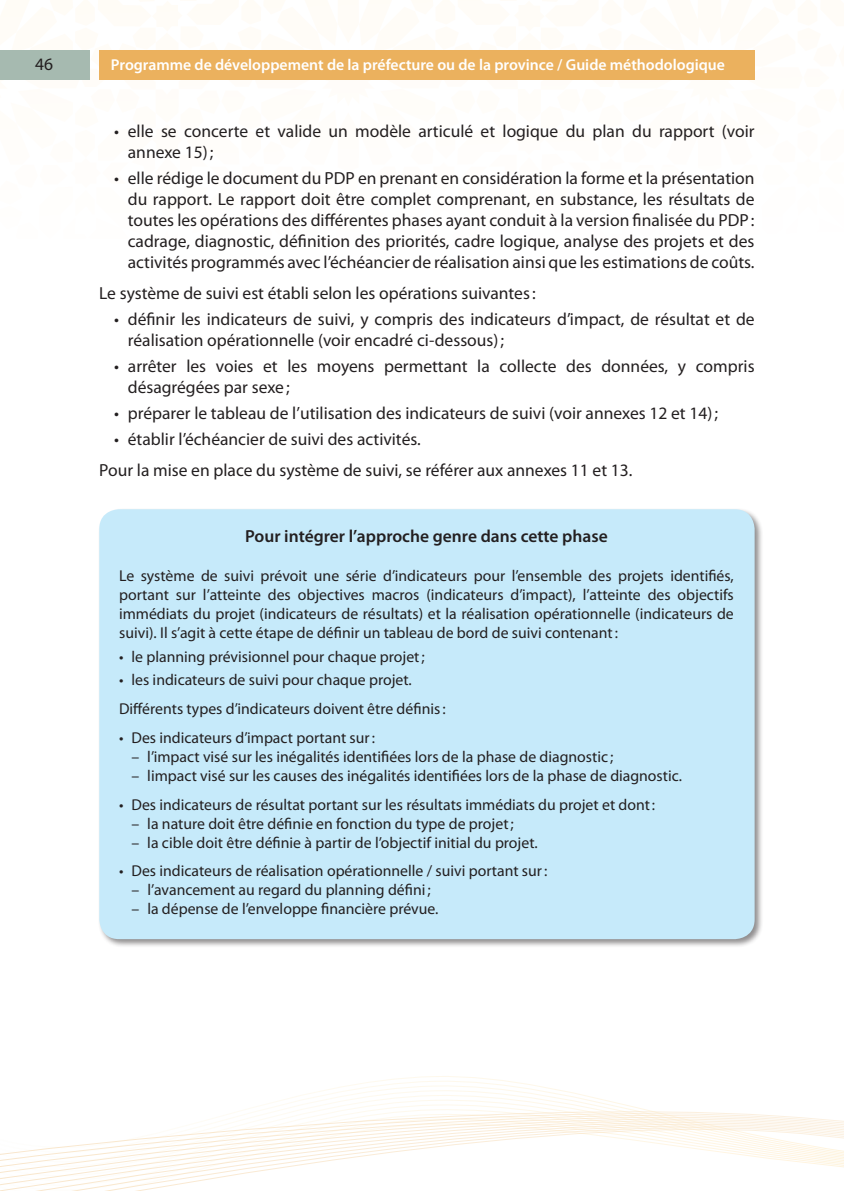
<style>
.page{position:relative;width:844px;height:1191px;background:#fff}
.page>*{position:absolute;margin:0;border:0;box-sizing:border-box;transform-origin:0 0}
.t1{font:17.5px/21px "Myriad Pro";color:#231f20}
.t2{font:600 17.5px "Myriad Pro";color:#231f20}
.t3{font:15.75px/18.9px "Myriad Pro";color:#231f20;text-align:justify}
.t4{font:600 15.75px "Myriad Pro";color:#fff}
</style>
<div class="page">
<div style="left:99px;top:50px;width:655px;height:29px;background:#ebb15e"></div>
<div style="left:0;top:50px;width:89px;height:29px;background:#a6bab0"></div>
<svg style="left:0;top:1090px;width:843px;height:100px"></svg>
<div style="left:97px;top:507px;width:666px;height:440px;background:#231f20;opacity:.5"></div>
<div style="left:99px;top:509px;width:655px;height:430px;background:#c6eafa;border-radius:20px"></div>
<p class="t1" style="left:35px;top:53px;width:19px">46</p>
<p class="t4" style="left:111px;top:54px;width:615px">Programme de développement de la préfecture ou de la province / Guide méthodologique</p>
<p class="t1" style="left:128px;top:120px;width:628px;text-indent:-14px">• elle se concerte et valide un modèle articulé et logique du plan du rapport (voir annexe 15);</p>
<p class="t1" style="left:128px;top:167px;width:628px;text-align:justify;text-indent:-14px">• elle rédige le document du PDP en prenant en considération la forme et la présentation du rapport. Le rapport doit être complet comprenant, en substance, les résultats de toutes les opérations des différentes phases ayant conduit à la version finalisée du PDP: cadrage, diagnostic, définition des priorités, cadre logique, analyse des projets et des activités programmés avec l’échéancier de réalisation ainsi que les estimations de coûts.</p>
<p class="t1" style="left:99px;top:282px;width:438px">Le système de suivi est établi selon les opérations suivantes:</p>
<p class="t1" style="left:128px;top:308px;width:628px;text-indent:-14px">• définir les indicateurs de suivi, y compris des indicateurs d’impact, de résultat et de réalisation opérationnelle (voir encadré ci-dessous);</p>
<p class="t1" style="left:128px;top:355px;width:628px;text-indent:-14px">• arrêter les voies et les moyens permettant la collecte des données, y compris désagrégées par sexe;</p>
<p class="t1" style="left:114px;top:402px;width:605px">• préparer le tableau de l’utilisation des indicateurs de suivi (voir annexes 12 et 14);</p>
<p class="t1" style="left:99px;top:423px;width:534px;line-height:31px;text-indent:15px">• établir l’échéancier de suivi des activités.<br>Pour la mise en place du système de suivi, se référer aux annexes 11 et 13.</p>
<p class="t2" style="left:245px;top:525px;width:364px">Pour intégrer l’approche genre dans cette phase</p>
<p class="t3" style="left:119px;top:566px;width:616px">Le système de suivi prévoit une série d’indicateurs pour l’ensemble des projets identifiés, portant sur l’atteinte des objectives macros (indicateurs d’impact), l’atteinte des objectifs immédiats du projet (indicateurs de résultats) et la réalisation opérationnelle (indicateurs de suivi). Il s’agit à cette étape de définir un tableau de bord de suivi contenant:</p>
<p class="t3" style="left:119px;top:646px;width:307px">• le planning prévisionnel pour chaque projet;</p>
<p class="t3" style="left:119px;top:665px;width:328px;line-height:28.9px">• les indicateurs de suivi pour chaque projet.<br>Différents types d’indicateurs doivent être définis:</p>
<p class="t3" style="left:119px;top:728px;width:257px">• Des indicateurs d’impact portant sur:</p>
<p class="t3" style="left:131px;top:747px;width:483px">– l’impact visé sur les inégalités identifiées lors de la phase de diagnostic ;</p>
<p class="t3" style="left:131px;top:766px;width:551px">– limpact visé sur les causes des inégalités identifiées lors de la phase de diagnostic.</p>
<p class="t3" style="left:119px;top:794px;width:537px">• Des indicateurs de résultat portant sur les résultats immédiats du projet et dont:</p>
<p class="t3" style="left:131px;top:813px;width:383px">– la nature doit être définie en fonction du type de projet;</p>
<p class="t3" style="left:131px;top:832px;width:407px">– la cible doit être définie à partir de l’objectif initial du projet.</p>
<p class="t3" style="left:119px;top:861px;width:429px">• Des indicateurs de réalisation opérationnelle / suivi portant sur:</p>
<p class="t3" style="left:131px;top:880px;width:300px">– l’avancement au regard du planning défini ;</p>
<p class="t3" style="left:131px;top:899px;width:308px">– la dépense de l’enveloppe financière prévue.</p>
</div>
